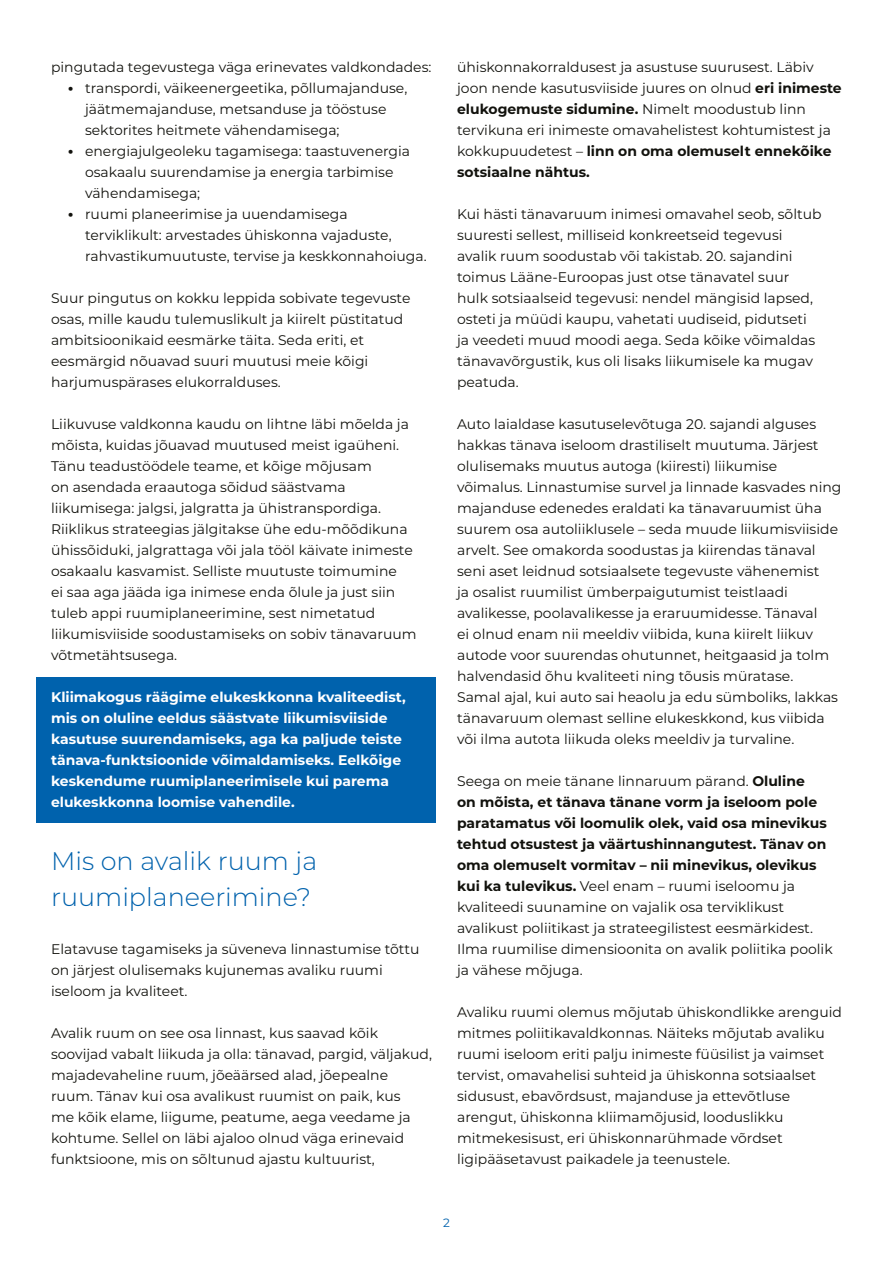
<style>
.page{position:relative;width:893px;height:1263px;background:#fff}
.page>*{position:absolute;margin:0;border:0;box-sizing:border-box;transform-origin:0 0}
.t1{font:300 25.5px/36px "Montserrat";color:#0062ad}
.t2{font:13.95px/21px "Montserrat";color:#12120d}
.t3{font:700 13.95px/21px "Montserrat";color:#fff}
.t4{font:12px "Montserrat";color:#0062ad}
.s1{font-weight:900;font-size:12px}
.s2{font-weight:700}
</style>
<div class="page">
<div style="left:37px;top:677px;width:399px;height:146px;background:#0062ad"></div>
<p class="t2" style="left:51px;top:56px;width:382px">pingutada tegevustega väga erinevates valdkondades:</p>
<p class="t2" style="left:68px;top:77px;width:341px"><span class="s1">ٚ</span> transpordi, väikeenergeetika, põllumajanduse,</p>
<p class="t2" style="left:85px;top:98px;width:303px">jäätmemajanduse, metsanduse ja tööstuse</p>
<p class="t2" style="left:85px;top:119px;width:256px">sektorites heitmete vähendamisega;</p>
<p class="t2" style="left:68px;top:140px;width:344px"><span class="s1">ٚ</span> energiajulgeoleku tagamisega: taastuvenergia</p>
<p class="t2" style="left:85px;top:161px;width:310px">osakaalu suurendamise ja energia tarbimise</p>
<p class="t2" style="left:85px;top:182px;width:117px">vähendamisega;</p>
<p class="t2" style="left:68px;top:203px;width:281px"><span class="s1">ٚ</span> ruumi planeerimise ja uuendamisega</p>
<p class="t2" style="left:85px;top:224px;width:308px">terviklikult: arvestades ühiskonna vajaduste,</p>
<p class="t2" style="left:85px;top:245px;width:343px">rahvastikumuutuste, tervise ja keskkonnahoiuga.</p>
<p class="t2" style="left:51px;top:287px;width:361px">Suur pingutus on kokku leppida sobivate tegevuste osas, mille kaudu tulemuslikult ja kiirelt püstitatud ambitsioonikaid eesmärke täita. Seda eriti, et eesmärgid nõuavad suuri muutusi meie kõigi harjumuspärases elukorralduses.</p>
<p class="t2" style="left:51px;top:413px;width:367px">Liikuvuse valdkonna kaudu on lihtne läbi mõelda ja mõista, kuidas jõuavad muutused meist igaüheni.<br>Tänu teadustöödele teame, et kõige mõjusam<br>on asendada eraautoga sõidud säästvama liikumisega: jalgsi, jalgratta ja ühistranspordiga.<br>Riiklikus strateegias jälgitakse ühe edu-mõõdikuna ühissõiduki, jalgrattaga või jala tööl käivate inimeste osakaalu kasvamist. Selliste muutuste toimumine<br>ei saa aga jääda iga inimese enda õlule ja just siin tuleb appi ruumiplaneerimine, sest nimetatud liikumisviiside soodustamiseks on sobiv tänavaruum võtmetähtsusega.</p>
<p class="t3" style="left:51px;top:686px;width:356px">Kliimakogus räägime elukeskkonna kvaliteedist, mis on oluline eeldus säästvate liikumisviiside kasutuse suurendamiseks, aga ka paljude teiste tänava-funktsioonide võimaldamiseks. Eelkõige keskendume ruumiplaneerimisele kui parema elukeskkonna loomise vahendile.</p>
<h1 class="t1" style="left:51px;top:842px;width:268px">Mis on avalik ruum ja ruumiplaneerimine?</h1>
<p class="t2" style="left:51px;top:938px;width:370px">Elatavuse tagamiseks ja süveneva linnastumise tõttu on järjest olulisemaks kujunemas avaliku ruumi iseloom ja kvaliteet.</p>
<p class="t2" style="left:51px;top:1022px;width:382px">Avalik ruum on see osa linnast, kus saavad kõik soovijad vabalt liikuda ja olla: tänavad, pargid, väljakud, majadevaheline ruum, jõeäärsed alad, jõepealne ruum. Tänav kui osa avalikust ruumist on paik, kus<br>me kõik elame, liigume, peatume, aega veedame ja kohtume. Sellel on läbi ajaloo olnud väga erinevaid funktsioone, mis on sõltunud ajastu kultuurist,</p>
<p class="t2" style="left:457px;top:56px;width:386px">ühiskonnakorraldusest ja asustuse suurusest. Läbiv joon nende kasutusviiside juures on olnud <span class="s2">eri inimeste elukogemuste sidumine.</span> Nimelt moodustub linn tervikuna eri inimeste omavahelistest kohtumistest ja kokkupuudetest – <span class="s2">linn on oma olemuselt ennekõike sotsiaalne nähtus.</span></p>
<p class="t2" style="left:457px;top:203px;width:366px">Kui hästi tänavaruum inimesi omavahel seob, sõltub suuresti sellest, milliseid konkreetseid tegevusi avalik ruum soodustab või takistab. 20. sajandini toimus Lääne-Euroopas just otse tänavatel suur hulk sotsiaalseid tegevusi: nendel mängisid lapsed, osteti ja müüdi kaupu, vahetati uudiseid, pidutseti ja veedeti muud moodi aega. Seda kõike võimaldas tänavavõrgustik, kus oli lisaks liikumisele ka mugav peatuda.</p>
<p class="t2" style="left:457px;top:413px;width:386px">Auto laialdase kasutuselevõtuga 20. sajandi alguses hakkas tänava iseloom drastiliselt muutuma. Järjest olulisemaks muutus autoga (kiiresti) liikumise võimalus. Linnastumise survel ja linnade kasvades ning majanduse edenedes eraldati ka tänavaruumist üha suurem osa autoliiklusele – seda muude liikumisviiside arvelt. See omakorda soodustas ja kiirendas tänaval seni aset leidnud sotsiaalsete tegevuste vähenemist<br>ja osalist ruumilist ümberpaigutumist teistlaadi avalikesse, poolavalikesse ja eraruumidesse. Tänaval<br>ei olnud enam nii meeldiv viibida, kuna kiirelt liikuv autode voor suurendas ohutunnet, heitgaasid ja tolm halvendasid õhu kvaliteeti ning tõusis müratase.<br>Samal ajal, kui auto sai heaolu ja edu sümboliks, lakkas tänavaruum olemast selline elukeskkond, kus viibida või ilma autota liikuda oleks meeldiv ja turvaline.</p>
<p class="t2" style="left:457px;top:770px;width:377px">Seega on meie tänane linnaruum pärand. <span class="s2">Oluline<br>on mõista, et tänava tänane vorm ja iseloom pole paratamatus või loomulik olek, vaid osa minevikus tehtud otsustest ja väärtushinnangutest. Tänav on oma olemuselt vormitav – nii minevikus, olevikus kui ka tulevikus.</span> Veel enam – ruumi iseloomu ja kvaliteedi suunamine on vajalik osa terviklikust avalikust poliitikast ja strateegilistest eesmärkidest.<br>Ilma ruumilise dimensioonita on avalik poliitika poolik ja vähese mõjuga.</p>
<p class="t2" style="left:457px;top:1001px;width:386px">Avaliku ruumi olemus mõjutab ühiskondlikke arenguid mitmes poliitikavaldkonnas. Näiteks mõjutab avaliku ruumi iseloom eriti palju inimeste füüsilist ja vaimset tervist, omavahelisi suhteid ja ühiskonna sotsiaalset sidusust, ebavõrdsust, majanduse ja ettevõtluse arengut, ühiskonna kliimamõjusid, looduslikku mitmekesisust, eri ühiskonnarühmade võrdset ligipääsetavust paikadele ja teenustele.</p>
<p class="t4" style="left:443px;top:1215px;width:8px">2</p>
</div>
